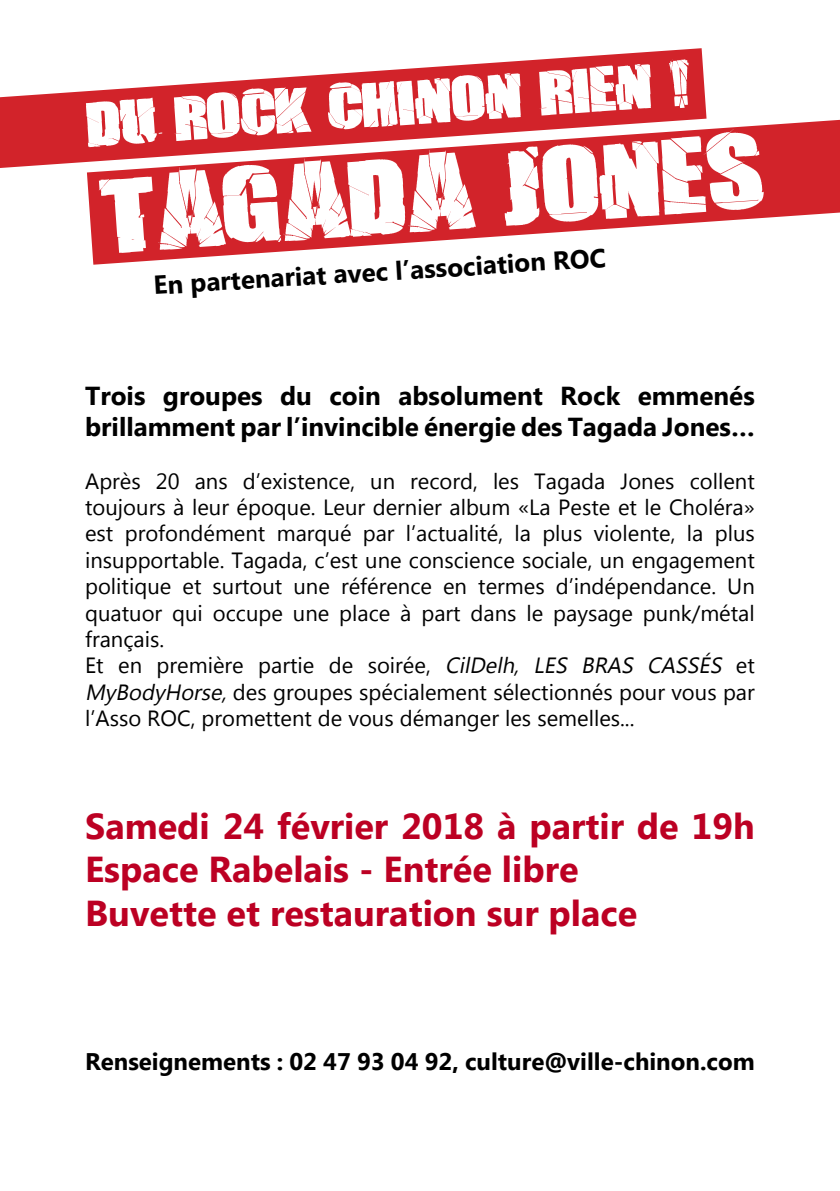
<style>
.page{position:relative;width:840px;height:1191px;background:#fff}
.page>*{position:absolute;margin:0;border:0;box-sizing:border-box;transform-origin:0 0}
.t1{font:700 36px/43.2px "Myanmar Text";color:#bc0023}
.t2{font:700 26px/31.2px "Myanmar Text";color:#000}
.t3{font:700 24px "Myanmar Text";color:#000}
.t4{font:22px/26.4px "Myanmar Text";color:#000}
.s1{font-style:italic}
</style>
<div class="page">
<svg style="left:0;top:48px;width:706px;height:120px"></svg>
<svg style="left:86px;top:59px;width:602px;height:88px"></svg>
<svg style="left:87px;top:120px;width:752px;height:145px"></svg>
<svg style="left:99px;top:129px;width:664px;height:124px"></svg>
<p class="t2" style="left:153px;top:268px;width:454px;rotate:-3deg">En partenariat avec l’association ROC</p>
<p class="t2" style="left:85px;top:380px;width:670px">Trois groupes du coin absolument Rock emmenés brillamment par l’invincible énergie des Tagada Jones…</p>
<p class="t4" style="left:85px;top:468px;width:671px">Après 20 ans d’existence, un record, les Tagada Jones collent toujours à leur époque. Leur dernier album «La Peste et le Choléra» est profondément marqué par l’actualité, la plus violente, la plus insupportable. Tagada, c’est une conscience sociale, un engagement politique et surtout une référence en termes d’indépendance. Un quatuor qui occupe une place à part dans le paysage punk/métal français.<br>Et en première partie de soirée, <span class="s1">CilDelh, LES BRAS CAssés</span> et <span class="s1">MyBodyHorse,</span>des groupes spécialement sélectionnés pour vous par l’Asso ROC, promettent de vous démanger les semelles...</p>
<h1 class="t1" style="left:85px;top:805px;width:670px">Samedi 24 février 2018 à partir de 19h<br>Espace Rabelais - Entrée libre<br>Buvette et restauration sur place</h1>
<p class="t3" style="left:85px;top:1047px;width:670px">Renseignements : 02 47 93 04 92, culture@ville-chinon.com</p>
</div>
